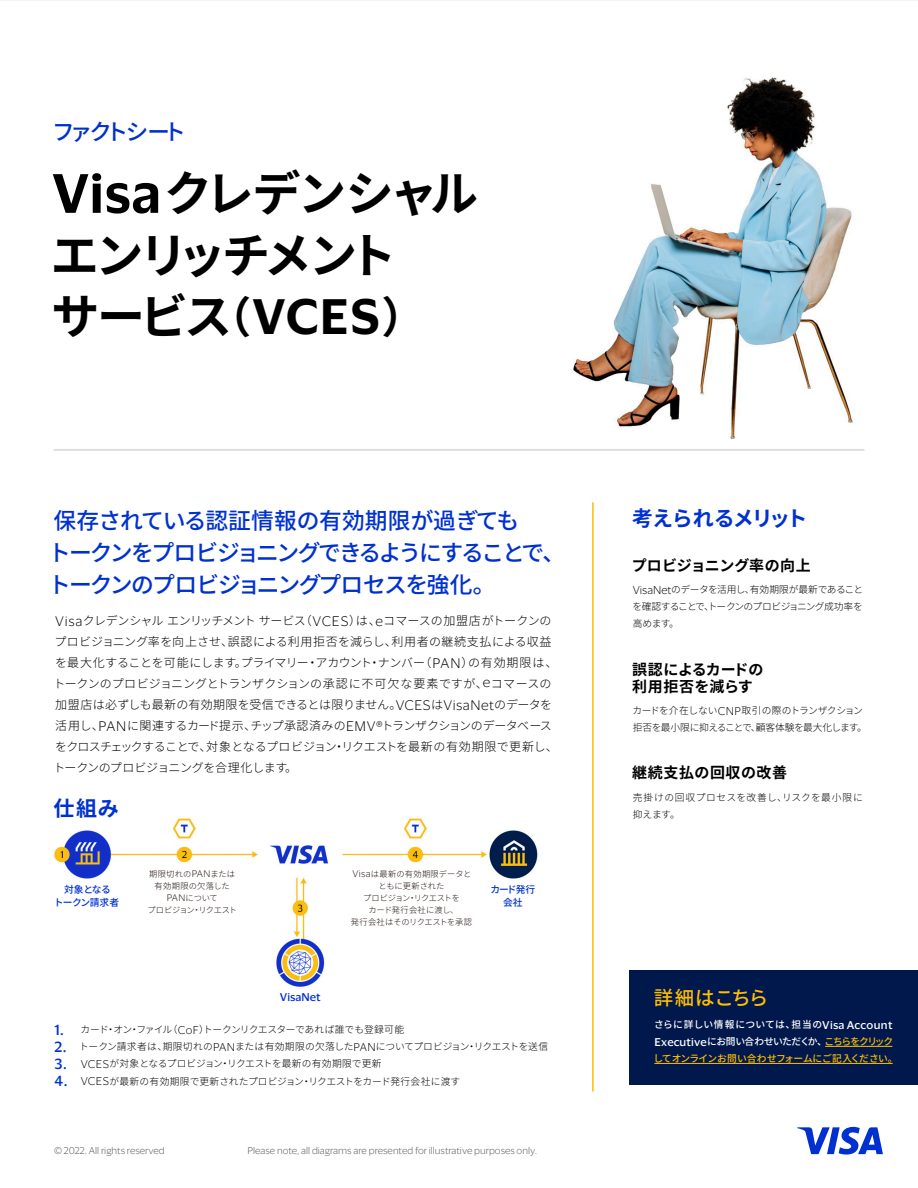
<style>
.page{position:relative;width:918px;height:1188px;background:#fff}
.page>*{position:absolute;margin:0;border:0;box-sizing:border-box;transform-origin:0 0}
.t1{font:700 48px/61.5px "Noto Sans JP";letter-spacing:-.08em;color:#000}
.t2{font:500 22.8px/31.8px "Noto Sans JP";letter-spacing:-.07em;color:#0031d0}
.t3{font:500 22.5px "Noto Sans JP";letter-spacing:-.17em;color:#0031cc}
.t4{font:700 21px "Noto Sans JP";letter-spacing:-.08em;color:#0031d0}
.t5{font:700 21px "Noto Sans JP";letter-spacing:-.06em;color:#0031d0}
.t6{font:500 19.5px "Noto Sans JP";letter-spacing:-.01em;color:#ffbe00}
.t7{font:700 15px/17.2px "Noto Sans JP";color:#000}
.t8{font:700 15px "Noto Sans JP";letter-spacing:-.005em;color:#000}
.t9{font:700 15px "Noto Sans JP";letter-spacing:.025em;color:#000}
.t10{font:500 13.5px/17.1px "Visa Dialect";color:#0031d0}
.t11{font:300 12px/21px "Noto Sans JP";letter-spacing:-.01em;color:#000}
.t12{font:500 10.35px "Visa Dialect";color:#0031d0}
.t13{font:300 9.75px/17.1px "Noto Sans JP";letter-spacing:-.015em;color:#000}
.t14{font:500 9.75px/17.1px "Noto Sans JP";letter-spacing:-.03em;color:#ffbe00}
.t15{font:300 9.75px/17.1px "Noto Sans JP";letter-spacing:-.035em;color:#000}
.t16{font:300 9.75px/17.1px "Noto Sans JP";letter-spacing:.035em;color:#000}
.t17{font:500 9.75px/12.8px "Noto Sans JP";letter-spacing:-.055em;color:#0031d0;text-align:center}
.t18{font:300 9px "Visa Dialect";color:#565656}
.t19{font:300 8.25px/12px "Noto Sans JP";color:#21120e;text-align:center}
.s1{font-family:"Visa Dialect";font-weight:600;font-size:50.85px}
.s2{font-size:43.2px}
.s3{font-family:"Visa Dialect";font-weight:600;font-size:45.75px}
.s4{font-family:"Visa Dialect";font-size:12.75px}
.s5{font-family:"Visa Dialect";font-size:8.7px}
.s6{font-family:"Visa Dialect";font-size:10.35px}
.s7{color:#fff}
.s8{font-family:"Visa Dialect";font-size:10.35px;color:#fff}
</style>
<div class="page">
<div style="left:630px;top:970px;width:288px;height:115px;background:#00184c"></div>
<hr style="left:825px;top:1046px;width:67px;height:1px;background:#ffbe00">
<hr style="left:654px;top:1063px;width:239px;height:1px;background:#ffbe00">
<hr style="left:592px;top:503px;width:2px;height:588px;background:#ffbe00">
<img style="left:573px;top:77px;width:282px;height:361px">
<svg style="left:797px;top:1127px;width:86px;height:28px"></svg>
<hr style="left:54px;top:449px;width:810px;height:2px;background:#d4d4d4">
<img style="left:54px;top:818px;width:484px;height:169px">
<h3 class="t3" style="left:52px;top:119px;width:135px">ファクトシート</h3>
<h1 class="t1" style="left:51px;top:164px;width:429px"><span class="s1">Visa</span>クレデンシャルエンリッチメント<br>サービス<span class="s2">（</span><span class="s3">VCES</span><span class="s2">）</span></h1>
<h2 class="t2" style="left:48px;top:505px;width:519px">保存されている認証情報の有効期限が過ぎても<br>トークンをプロビジョニングできるようにすることで、トークンのプロビジョニングプロセスを強化。</h2>
<p class="t11" style="left:53px;top:611px;width:506px"><span class="s4">Visa</span>クレデンシャルエンリッチメントサービス（<span class="s4">VCES</span>）は、<span class="s4">e</span>コマースの加盟店がトークンのプロビジョニング率を向上させ、誤認による利用拒否を減らし、利用者の継続支払による収益を最大化することを可能にします。プライマリー・アカウント・ナンバー（<span class="s4">PAN</span>）の有効期限は、トークンのプロビジョニングとトランザクションの承認に不可欠な要素ですが、<span class="s4">e</span>コマースの加盟店は必ずしも最新の有効期限を受信できるとは限りません。<span class="s4">VCES</span>は<span class="s4">VisaNet</span>のデータを活用し、<span class="s4">PAN</span>に関連するカード提示、チップ承認済みの<span class="s4">EMV®</span>トランザクションのデータベースをクロスチェックすることで、対象となるプロビジョン・リクエストを最新の有効期限で更新し、トークンのプロビジョニングを合理化します。</p>
<h3 class="t5" style="left:54px;top:797px;width:67px">仕組み</h3>
<p class="t19" style="left:147px;top:868px;width:91px">期限切れの<span class="s5">PAN</span>または有効期限の欠落した<br><span class="s5">PAN</span>について<br>プロビジョン・リクエスト</p>
<p class="t19" style="left:351px;top:868px;width:123px"><span class="s5">Visa</span>は最新の有効期限データとともに更新された<br>プロビジョン・リクエストを<br>カード発行会社に渡し、<br>発行会社はそのリクエストを承認</p>
<p class="t17" style="left:54px;top:883px;width:67px">対象となる<br>トークン請求者</p>
<p class="t17" style="left:490px;top:883px;width:46px">カード発行会社</p>
<p class="t12" style="left:280px;top:989px;width:42px">VisaNet</p>
<p class="t10" style="left:55px;top:1021px;width:15px">1.<br>2.<br>3.<br>4.</p>
<p class="t13" style="left:79px;top:1021px;width:470px">カード・オン・ファイル（<span class="s6">CoF</span>）トークンリクエスターであれば誰でも登録可能<br>トークン請求者は、期限切れの<span class="s6">PAN</span>または有効期限の欠落した<span class="s6">PAN</span>についてプロビジョン・リクエストを送信<span class="s6">VCES</span>が対象となるプロビジョン・リクエストを最新の有効期限で更新<br><span class="s6">VCES</span>が最新の有効期限で更新されたプロビジョン・リクエストをカード発行会社に渡す</p>
<p class="t18" style="left:54px;top:1144px;width:112px">© 2022. All rights reserved</p>
<p class="t18" style="left:248px;top:1144px;width:291px">Please note, all diagrams are presented for illustrative purposes only.</p>
<h3 class="t4" style="left:632px;top:507px;width:177px">考えられるメリット</h3>
<p class="t8" style="left:632px;top:557px;width:181px">プロビジョニング率の向上</p>
<p class="t13" style="left:633px;top:581px;width:232px;text-align:justify"><span class="s6">VisaNet</span>のデータを活用し、有効期限が最新であることを確認することで、トークンのプロビジョニング成功率を高めます。</p>
<p class="t7" style="left:632px;top:661px;width:133px">誤認によるカードの利用拒否を減らす</p>
<p class="t15" style="left:633px;top:702px;width:236px">カードを介在しない<span class="s6">CNP</span>取引の際のトランザクション拒否を最小限に抑えることで、顧客体験を最大化します。</p>
<p class="t9" style="left:632px;top:764px;width:156px">継続支払の回収の改善</p>
<p class="t16" style="left:633px;top:789px;width:232px">売掛けの回収プロセスを改善し、リスクを最小限に抑えます。</p>
<h3 class="t6" style="left:654px;top:987px;width:116px">詳細はこちら</h3>
<p class="t14" style="left:654px;top:1016px;width:245px"><span class="s7">さらに詳しい情報については、担当の</span><span class="s8">Visa Account<br>Executive</span><span class="s7">にお問い合わせいただくか、</span>こちらをクリックしてオンラインお問い合わせフォームにご記入ください。</p>
</div>
